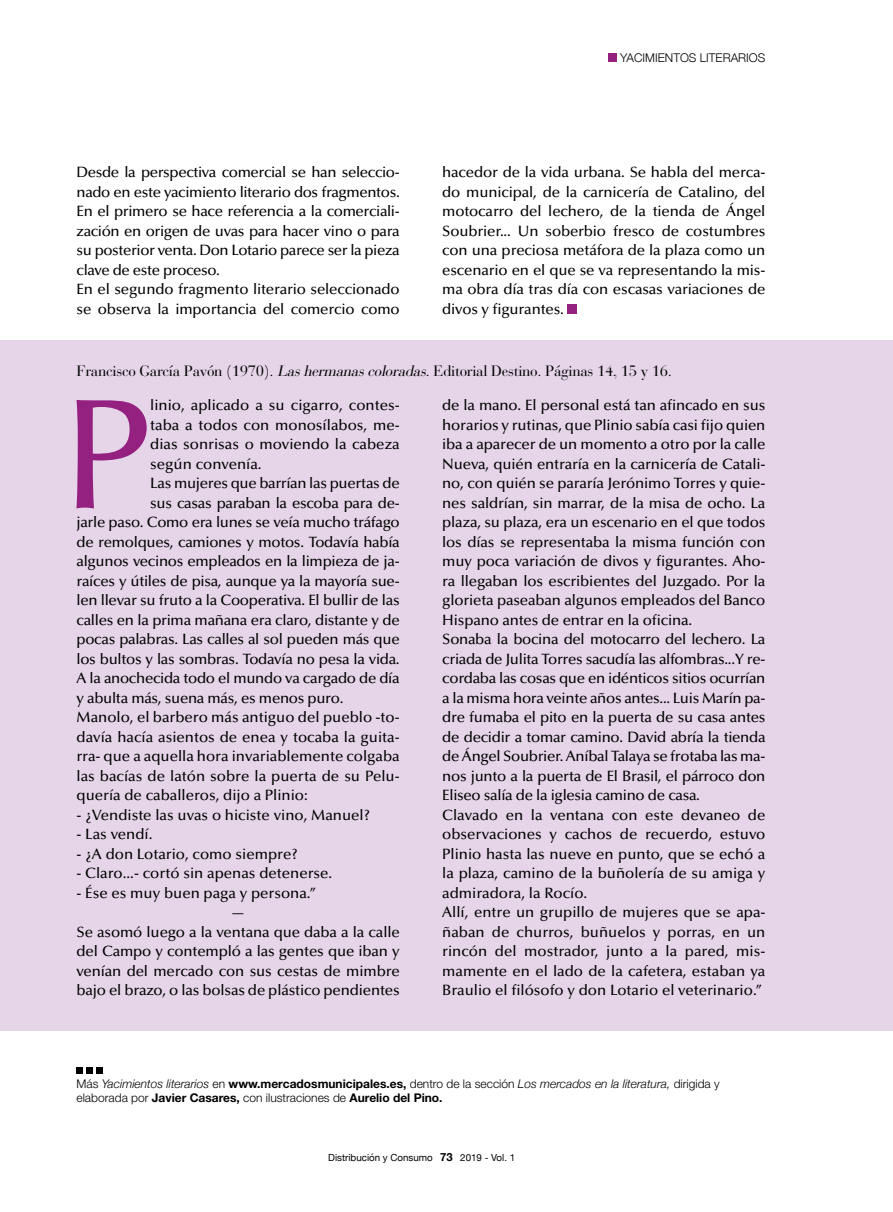
<style>
.page{position:relative;width:893px;height:1212px;background:#fff}
.page>*{position:absolute;margin:0;border:0;box-sizing:border-box;transform-origin:0 0}
.t1{font:500 156.9px "Optima";color:#942080}
.t2{font:500 15px/19.5px "Optima";letter-spacing:-.01em;color:#000}
.t3{font:15px "Bauer Bodoni CE";letter-spacing:-.02em;color:#000}
.t4{font:italic 300 12px "Helvetica Neue";color:#000}
.t5{font:300 12px "Helvetica Neue LT Std";color:#000}
.t6{font:300 12px "Helvetica Neue";color:#000}
.t7{font:9.75px "Helvetica Neue";color:#000}
.s1{font-style:italic}
.s2{font-family:"Helvetica Neue LT Std";font-style:normal}
.s3{font-family:"Helvetica Neue LT Std";font-weight:700;font-style:normal}
.s4{font-weight:700}
.s5{font-weight:700;font-size:11.25px}
</style>
<div class="page">
<div style="left:0;top:340px;width:893px;height:690px;background:#e6d5e9"></div>
<div style="left:567px;top:304px;width:10px;height:10px;background:#942080"></div>
<svg style="left:77px;top:1067px;width:16px;height:6px"></svg>
<div style="left:96px;top:1067px;width:7px;height:6px;background:#000"></div>
<div style="left:608px;top:53px;width:9px;height:9px;background:#942080"></div>
<p class="t6" style="left:620px;top:48px;width:147px">YACIMIENTOS LITERARIOS</p>
<p class="t2" style="left:77px;top:163px;width:325px">Desde la perspectiva comercial se han seleccio&shy;nado en este yacimiento literario dos fragmentos.<br>En el primero se hace referencia a la comerciali&shy;zación en origen de uvas para hacer vino o para su posterior venta. Don Lotario parece ser la pieza clave de este proceso.<br>En el segundo fragmento literario seleccionado se observa la importancia del comercio como</p>
<p class="t2" style="left:442px;top:163px;width:325px;text-align:justify">hacedor de la vida urbana. Se habla del merca&shy;do municipal, de la carnicería de Catalino, del motocarro del lechero, de la tienda de Ángel Soubrier... Un soberbio fresco de costumbres con una preciosa metáfora de la plaza como un escenario en el que se va representando la mis&shy;ma obra día tras día con escasas variaciones de divos y figurantes.</p>
<p class="t3" style="left:77px;top:362px;width:597px">Francisco García Pavón (1970). <span class="s1">Lashermanascoloradas.</span>Editorial Destino. Páginas 14, 15 y 16.</p>
<h1 class="t1" style="left:63px;top:367px;width:89px">P</h1>
<p class="t2" style="left:150px;top:396px;width:251px">linio, aplicado a su cigarro, contes-</p>
<p class="t2" style="left:150px;top:415px;width:251px">taba a todos con monosílabos, me-</p>
<p class="t2" style="left:150px;top:435px;width:251px">dias sonrisas o moviendo la cabeza</p>
<p class="t2" style="left:150px;top:454px;width:113px">según convenía.</p>
<p class="t2" style="left:150px;top:474px;width:251px">Las mujeres que barrían las puertas de</p>
<p class="t2" style="left:150px;top:493px;width:251px">sus casas paraban la escoba para de-</p>
<p class="t2" style="left:77px;top:513px;width:325px">jarle paso. Como era lunes se veía mucho tráfago</p>
<p class="t2" style="left:77px;top:532px;width:325px">de remolques, camiones y motos. Todavía había</p>
<p class="t2" style="left:77px;top:552px;width:325px">algunos vecinos empleados en la limpieza de ja-</p>
<p class="t2" style="left:77px;top:571px;width:325px">raíces y útiles de pisa, aunque ya la mayoría sue-</p>
<p class="t2" style="left:77px;top:591px;width:325px">len llevar su fruto a la Cooperativa. El bullir de las</p>
<p class="t2" style="left:77px;top:610px;width:325px">calles en la prima mañana era claro, distante y de</p>
<p class="t2" style="left:77px;top:630px;width:325px">pocas palabras. Las calles al sol pueden más que</p>
<p class="t2" style="left:77px;top:649px;width:325px">los bultos y las sombras. Todavía no pesa la vida.</p>
<p class="t2" style="left:77px;top:669px;width:325px">A la anochecida todo el mundo va cargado de día</p>
<p class="t2" style="left:77px;top:688px;width:268px">y abulta más, suena más, es menos puro.</p>
<p class="t2" style="left:77px;top:708px;width:325px">Manolo, el barbero más antiguo del pueblo -to-</p>
<p class="t2" style="left:77px;top:727px;width:325px">davía hacía asientos de enea y tocaba la guita-</p>
<p class="t2" style="left:77px;top:747px;width:325px">rra- que a aquella hora invariablemente colgaba</p>
<p class="t2" style="left:77px;top:766px;width:325px">las bacías de latón sobre la puerta de su Pelu-</p>
<p class="t2" style="left:77px;top:786px;width:233px">quería de caballeros, dijo a Plinio:</p>
<p class="t2" style="left:77px;top:805px;width:295px">- ¿Vendiste las uvas o hiciste vino, Manuel?</p>
<p class="t2" style="left:77px;top:825px;width:77px">- Las vendí.</p>
<p class="t2" style="left:77px;top:844px;width:223px">- ¿A don Lotario, como siempre?</p>
<p class="t2" style="left:77px;top:864px;width:257px">- Claro...- cortó sin apenas detenerse.</p>
<p class="t2" style="left:77px;top:883px;width:242px">- Ése es muy buen paga y persona.”</p>
<p class="t2" style="left:231px;top:903px;width:16px">—</p>
<p class="t2" style="left:77px;top:922px;width:325px">Se asomó luego a la ventana que daba a la calle</p>
<p class="t2" style="left:77px;top:942px;width:325px">del Campo y contempló a las gentes que iban y</p>
<p class="t2" style="left:77px;top:961px;width:325px">venían del mercado con sus cestas de mimbre</p>
<p class="t2" style="left:77px;top:981px;width:325px">bajo el brazo, o las bolsas de plástico pendientes</p>
<p class="t2" style="left:442px;top:396px;width:325px">de la mano. El personal está tan afincado en sus horarios y rutinas, que Plinio sabía casi fijo quien iba a aparecer de un momento a otro por la calle Nueva, quién entraría en la carnicería de Catali&shy;no, con quién se pararía Jerónimo Torres y quie&shy;nes saldrían, sin marrar, de la misa de ocho. La plaza, su plaza, era un escenario en el que todos los días se representaba la misma función con muy poca variación de divos y figurantes. Aho&shy;ra llegaban los escribientes del Juzgado. Por la glorieta paseaban algunos empleados del Banco Hispano antes de entrar en la oficina.<br>Sonaba la bocina del motocarro del lechero. La criada de Julita Torres sacudía las alfombras...Y re&shy;cordaba las cosas que en idénticos sitios ocurrían a la misma hora veinte años antes... Luis Marín pa&shy;dre fumaba el pito en la puerta de su casa antes de decidir a tomar camino. David abría la tienda de Ángel Soubrier. Aníbal Talaya se frotaba las ma&shy;nos junto a la puerta de El Brasil, el párroco don Eliseo salía de la iglesia camino de casa.<br>Clavado en la ventana con este devaneo de observaciones y cachos de recuerdo, estuvo Plinio hasta las nueve en punto, que se echó a la plaza, camino de la buñolería de su amiga y admiradora, la Rocío.<br>Allí, entre un grupillo de mujeres que se apa&shy;ñaban de churros, buñuelos y porras, en un rincón del mostrador, junto a la pared, mis&shy;mamente en el lado de la cafetera, estaban ya Braulio el filósofo y don Lotario el veterinario.”</p>
<p class="t4" style="left:77px;top:1074px;width:645px"><span class="s2">Más</span> Yacimientos literarios <span class="s2">en</span> <span class="s3">www.mercadosmunicipales.es,</span> <span class="s2">dentro de la sección</span> Los mercados en la literatura, <span class="s2">dirigida y</span></p>
<p class="t5" style="left:77px;top:1091px;width:368px">elaborada por <span class="s4">Javier Casares,</span> con ilustraciones de <span class="s4">Aurelio del Pino.</span></p>
<p class="t7" style="left:328px;top:1150px;width:188px">Distribución y Consumo <span class="s5">73</span> 2019 - Vol. 1</p>
</div>
